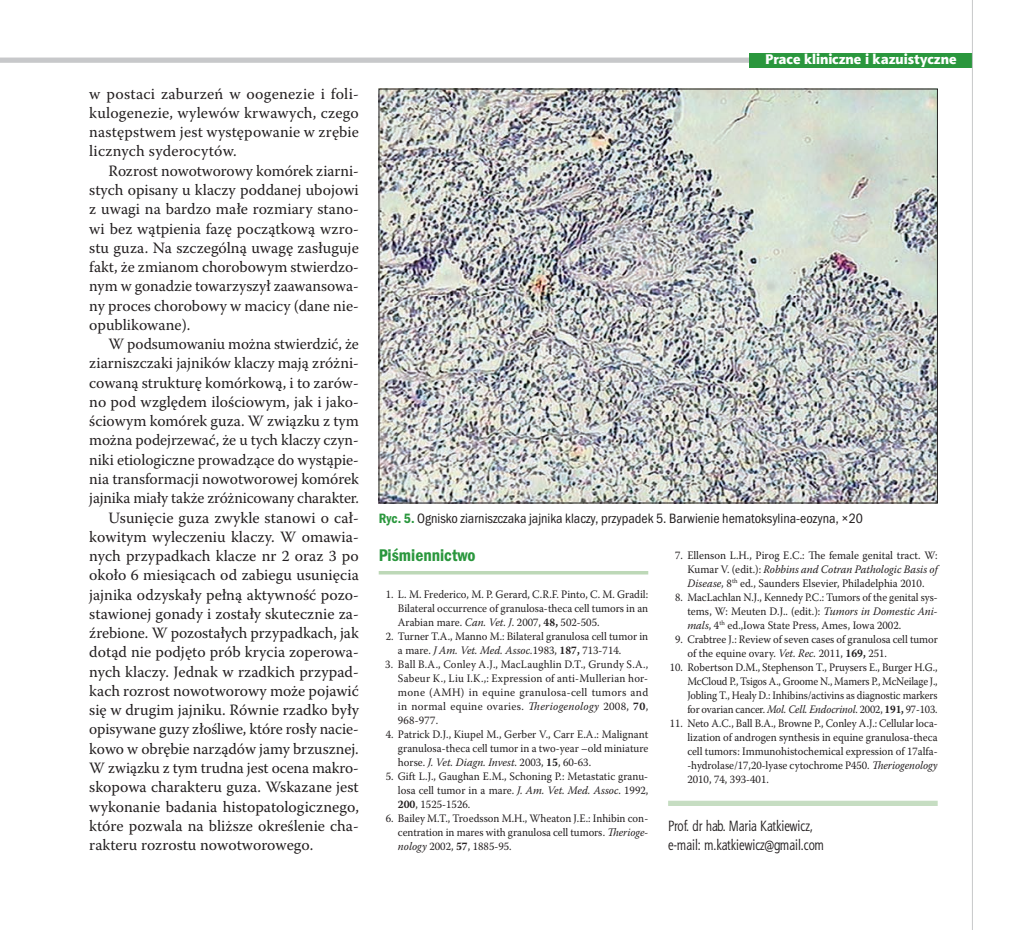
<style>
.page{position:relative;width:1027px;height:930px;background:#fff}
.page>*{position:absolute;margin:0;border:0;box-sizing:border-box;transform-origin:0 0}
.t1{font:17.5px "Franklin Got Itc TOT Dem Con";color:#2a973d}
.t2{font:15.75px/19.2px "Warnock Pro";color:#231f20;text-align:justify}
.t3{font:14.88px/19.2px "Aerton Cnd EFN";color:#231f20}
.t4{font:14px "Franklin Got Itc TOT Boo Con";color:#231f20}
.t5{font:14px "Aerton EFN Black";color:#fff}
.t6{font:11.38px/14px "Warnock Pro";color:#231f20;text-align:justify;scale:.95 1}
.t7{font:11.38px/14px "Warnock Pro";color:#231f20;scale:.94 1}
.t8{font:11.38px/14px "Warnock Pro";color:#231f20;text-align:justify;scale:.93 1}
.s1{font-family:"Franklin Got Itc TOT Dem Con";color:#2a973d}
.s2{font-style:italic}
.s3{font-weight:700}
</style>
<div class="page">
<hr style="left:379px;top:571px;width:269px;height:3px;background:#bdd8b7">
<img style="left:381px;top:91px;width:555px;height:410px">
<div style="left:668px;top:800px;width:270px;height:5px;background:#c6ddc2"></div>
<div style="left:0;top:57px;width:972px;height:6px;background:#c7c8ca"></div>
<div style="left:749px;top:53px;width:223px;height:15px;background:#2a973d"></div>
<hr style="left:972px;top:0;width:1px;height:929px;background:#c7c8ca">
<p class="t2" style="left:89px;top:84px;width:271px">w postaci zaburzeń w oogenezie i foli&shy;kulogenezie, wylewów krwawych, czego następstwem jest występowanie w zrębie licznych syderocytów.</p>
<p class="t2" style="left:89px;top:161px;width:271px;text-indent:19px">Rozrost nowotworowy komórek ziarni&shy;stych opisany u klaczy poddanej ubojowi z uwagi na bardzo małe rozmiary stano&shy;wi bez wątpienia fazę początkową wzro&shy;stu guza. Na szczególną uwagę zasługuje fakt, że zmianom chorobowym stwierdzo&shy;nym w gonadzie towarzyszył zaawansowa&shy;ny proces chorobowy w macicy (dane nie&shy;opublikowane).</p>
<p class="t2" style="left:109px;top:334px;width:252px">W podsumowaniu można stwierdzić, że</p>
<p class="t2" style="left:89px;top:353px;width:271px">ziarniszczaki jajników klaczy mają zróżni-</p>
<p class="t2" style="left:89px;top:372px;width:271px">cowaną strukturę komórkową, i to zarów-</p>
<p class="t2" style="left:89px;top:392px;width:271px">no pod względem ilościowym, jak i jako-</p>
<p class="t2" style="left:89px;top:411px;width:271px">ściowym komórek guza. W związku z tym</p>
<p class="t2" style="left:89px;top:430px;width:271px">można podejrzewać, że u tych klaczy czyn-</p>
<p class="t2" style="left:89px;top:449px;width:271px">niki etiologiczne prowadzące do wystąpie-</p>
<p class="t2" style="left:89px;top:469px;width:271px">nia transformacji nowotworowej komórek</p>
<p class="t2" style="left:89px;top:488px;width:271px">jajnika miały także zróżnicowany charakter.</p>
<p class="t2" style="left:109px;top:507px;width:252px">Usunięcie guza zwykle stanowi o cał-</p>
<p class="t2" style="left:89px;top:526px;width:271px">kowitym wyleczeniu klaczy. W omawia-</p>
<p class="t2" style="left:89px;top:546px;width:271px">nych przypadkach klacze nr 2 oraz 3 po</p>
<p class="t2" style="left:89px;top:565px;width:271px">około 6 miesiącach od zabiegu usunięcia</p>
<p class="t2" style="left:89px;top:584px;width:271px">jajnika odzyskały pełną aktywność pozo-</p>
<p class="t2" style="left:89px;top:603px;width:271px">stawionej gonady i zostały skutecznie za-</p>
<p class="t2" style="left:89px;top:623px;width:271px">źrebione. W pozostałych przypadkach, jak</p>
<p class="t2" style="left:89px;top:642px;width:271px">dotąd nie podjęto prób krycia zoperowa-</p>
<p class="t2" style="left:89px;top:661px;width:271px">nych klaczy. Jednak w rzadkich przypad-</p>
<p class="t2" style="left:89px;top:680px;width:271px">kach rozrost nowotworowy może pojawić</p>
<p class="t2" style="left:89px;top:700px;width:271px">się w drugim jajniku. Równie rzadko były</p>
<p class="t2" style="left:89px;top:719px;width:271px">opisywane guzy złośliwe, które rosły nacie-</p>
<p class="t2" style="left:89px;top:738px;width:271px">kowo w obrębie narządów jamy brzusznej.</p>
<p class="t2" style="left:89px;top:757px;width:271px">W związku z tym trudna jest ocena makro-</p>
<p class="t2" style="left:89px;top:777px;width:271px">skopowa charakteru guza. Wskazane jest</p>
<p class="t2" style="left:89px;top:796px;width:271px">wykonanie badania histopatologicznego,</p>
<p class="t2" style="left:89px;top:815px;width:271px">które pozwala na bliższe określenie cha-</p>
<p class="t2" style="left:89px;top:834px;width:226px">rakteru rozrostu nowotworowego.</p>
<p class="t5" style="left:765px;top:51px;width:193px">Prace kliniczne i kazuistyczne</p>
<p class="t4" style="left:379px;top:510px;width:486px"><span class="s1">Ryc. 5.</span> Ognisko ziarniszczaka jajnika klaczy, przypadek 5. Barwienie hematoksylina-eozyna, ×20</p>
<p class="t6" style="left:687px;top:548px;width:265px;text-indent:-12px">7. Ellenson L.H., Pirog E.C.: The female genital tract. W:<br>Kumar V. (edit.): <span class="s2">Robbins and Cotran Pathologic Basis of Disease,</span> 8<sup>th</sup> ed., Saunders Elsevier, Philadelphia 2010.</p>
<p class="t8" style="left:687px;top:590px;width:271px;text-indent:-12px">8. MacLachlan N.J., Kennedy P.C.: Tumors of the genital sys&shy;tems, W: Meuten D.J.. (edit.): <span class="s2">Tumors in Domestic Ani&shy;mals</span>, 4<sup>th</sup> ed.,Iowa State Press, Ames, Iowa 2002.</p>
<p class="t7" style="left:687px;top:632px;width:268px;text-indent:-12px">9. Crabtree J.: Review of seven cases of granulosa cell tumor of the equine ovary. <span class="s2">Vet. Rec.</span> 2011, <span class="s3">169,</span> 251.</p>
<p class="t7" style="left:687px;top:660px;width:268px;text-align:justify;text-indent:-18px">10. Robertson D.M., Stephenson T., Pruysers E., Burger H.G., McCloud P., Tsigos A., Groome N., Mamers P., McNeilage J., Jobling T., Healy D.: Inhibins/activins as diagnostic markers for ovarian cancer. <span class="s2">Mol. Cell. Endocrinol</span>. 2002, <span class="s3">191,</span> 97-103.</p>
<p class="t8" style="left:687px;top:716px;width:271px;text-indent:-18px">11. Neto A.C., Ball B.A., Browne P., Conley A.J.: Cellular loca&shy;lization of androgen synthesis in equine granulosa-theca cell tumors: Immunohistochemical expression of 17alfa--hydrolase/17,20-lyase cytochrome P450. <span class="s2">Theriogenology </span>2010, 74, 393-401.</p>
<p class="t3" style="left:668px;top:815px;width:157px">Prof. dr hab. Maria Katkiewicz, e-mail: m.katkiewicz@gmail.com</p>
<p class="t1" style="left:379px;top:545px;width:98px">Piśmiennictwo</p>
<p class="t6" style="left:398px;top:586px;width:265px;text-indent:-12px">1. L. M. Frederico, M. P. Gerard, C.R.F. Pinto, C. M. Gradil:<br>Bilateral occurrence of granulosa-theca cell tumors in an Arabian mare. <span class="s2">Can. Vet. J</span>. 2007, <span class="s3">48,</span> 502-505.</p>
<p class="t7" style="left:398px;top:628px;width:268px;text-indent:-12px">2. Turner T.A., Manno M.: Bilateral granulosa cell tumor in a mare. <span class="s2">J Am. Vet. Med. Assoc.</span>1983, <span class="s3">187,</span> 713-714.</p>
<p class="t7" style="left:398px;top:656px;width:268px;text-align:justify;text-indent:-13px">3. Ball B.A., Conley A.J., MacLaughlin D.T., Grundy S.A., Sabeur K., Liu I.K.,: Expression of anti‑Mullerian hor&shy;mone (AMH) in equine granulosa-cell tumors and in normal equine ovaries. <span class="s2">Theriogenology</span> 2008, <span class="s3">70</span>, 968‑977.</p>
<p class="t6" style="left:398px;top:726px;width:265px;text-indent:-12px">4. Patrick D.J., Kiupel M., Gerber V., Carr E.A.: Malignant granulosa-theca cell tumor in a two-year –old miniature horse. <span class="s2">J. Vet. Diagn. Invest</span>. 2003, <span class="s3">15</span>, 60-63.</p>
<p class="t6" style="left:398px;top:768px;width:265px;text-indent:-12px">5. Gift L.J., Gaughan E.M., Schoning P.: Metastatic granu&shy;losa cell tumor in a mare. <span class="s2">J. Am. Vet. Med. Assoc</span>. 1992, <span class="s3">200</span>, 1525-1526.</p>
<p class="t6" style="left:398px;top:810px;width:265px;text-indent:-12px">6. Bailey M.T., Troedsson M.H., Wheaton J.E.: Inhibin con&shy;centration in mares with granulosa cell tumors. <span class="s2">Therioge&shy;nology</span> 2002, <span class="s3">57</span>, 1885-95.</p>
</div>
